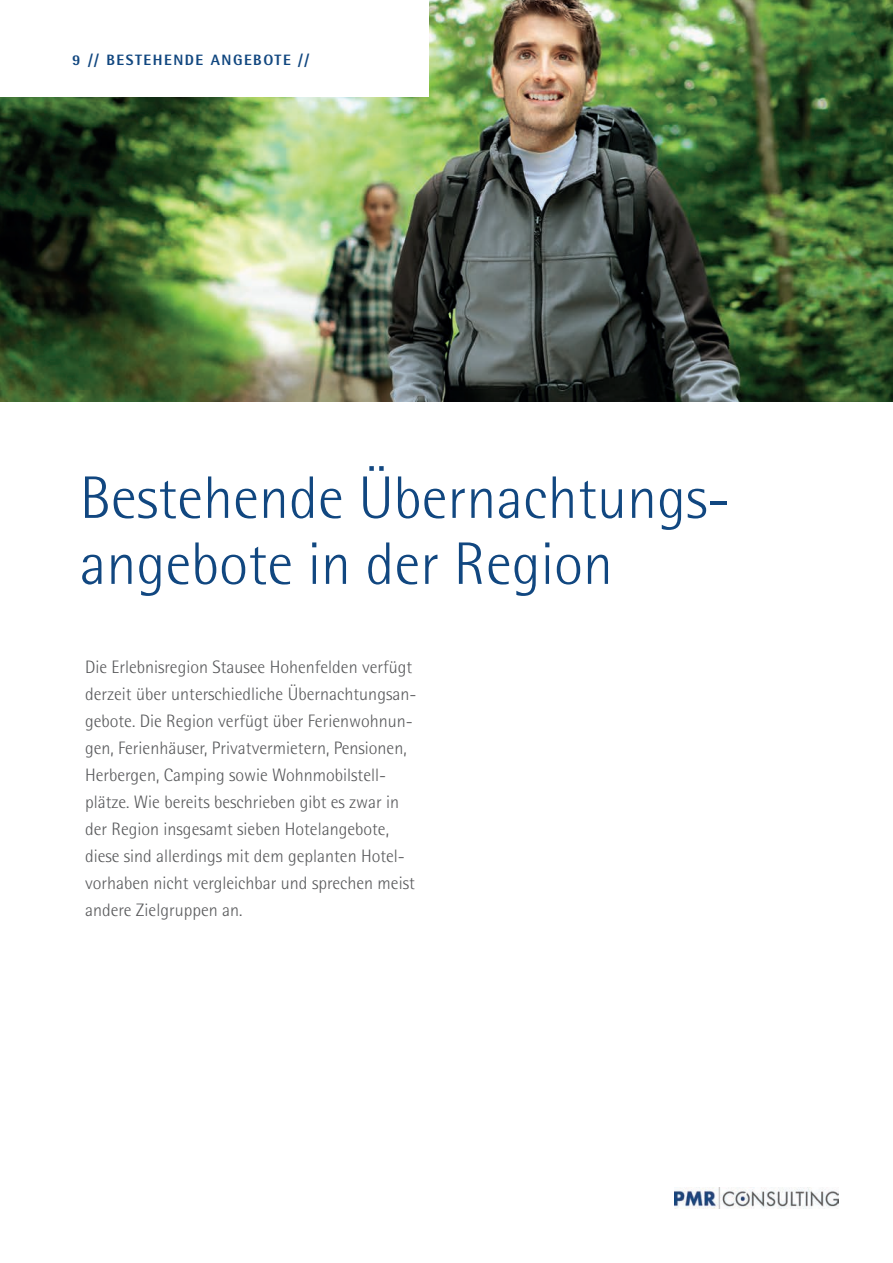
<style>
.page{position:relative;width:893px;height:1263px;background:#fff}
.page>*{position:absolute;margin:0;border:0;box-sizing:border-box;transform-origin:0 0}
.t1{font:300 60px/66px "Rotis Semi Sans Std";color:#114780}
.t2{font:300 18px/27px "Rotis Semi Sans Std";color:#57585a}
.t3{font:800 15px "Rotis Semi Sans Std";letter-spacing:.1em;color:#114780}
</style>
<div class="page">
<img style="left:0;top:0;width:893px;height:401px">
<div style="left:0;top:0;width:429px;height:96px;background:#fff"></div>
<img style="left:674px;top:1188px;width:165px;height:21px">
<p class="t3" style="left:72px;top:50px;width:238px">9 // BESTEHENDE ANGEBOTE //</p>
<h1 class="t1" style="left:80px;top:465px;width:652px">Bestehende Übernachtungs&shy;angebote in der Region</h1>
<p class="t2" style="left:85px;top:653px;width:333px">Die Erlebnisregion Stausee Hohenfelden verfügt derzeit über unterschiedliche Übernachtungsan&shy;gebote. Die Region verfügt über Ferienwohnun&shy;gen, Ferienhäuser, Privatvermietern, Pensionen, Herbergen, Camping sowie Wohnmobilstell&shy;plätze. Wie bereits beschrieben gibt es zwar in der Region insgesamt sieben Hotelangebote, diese sind allerdings mit dem geplanten Hotel&shy;vorhaben nicht vergleichbar und sprechen meist andere Zielgruppen an.</p>
</div>
